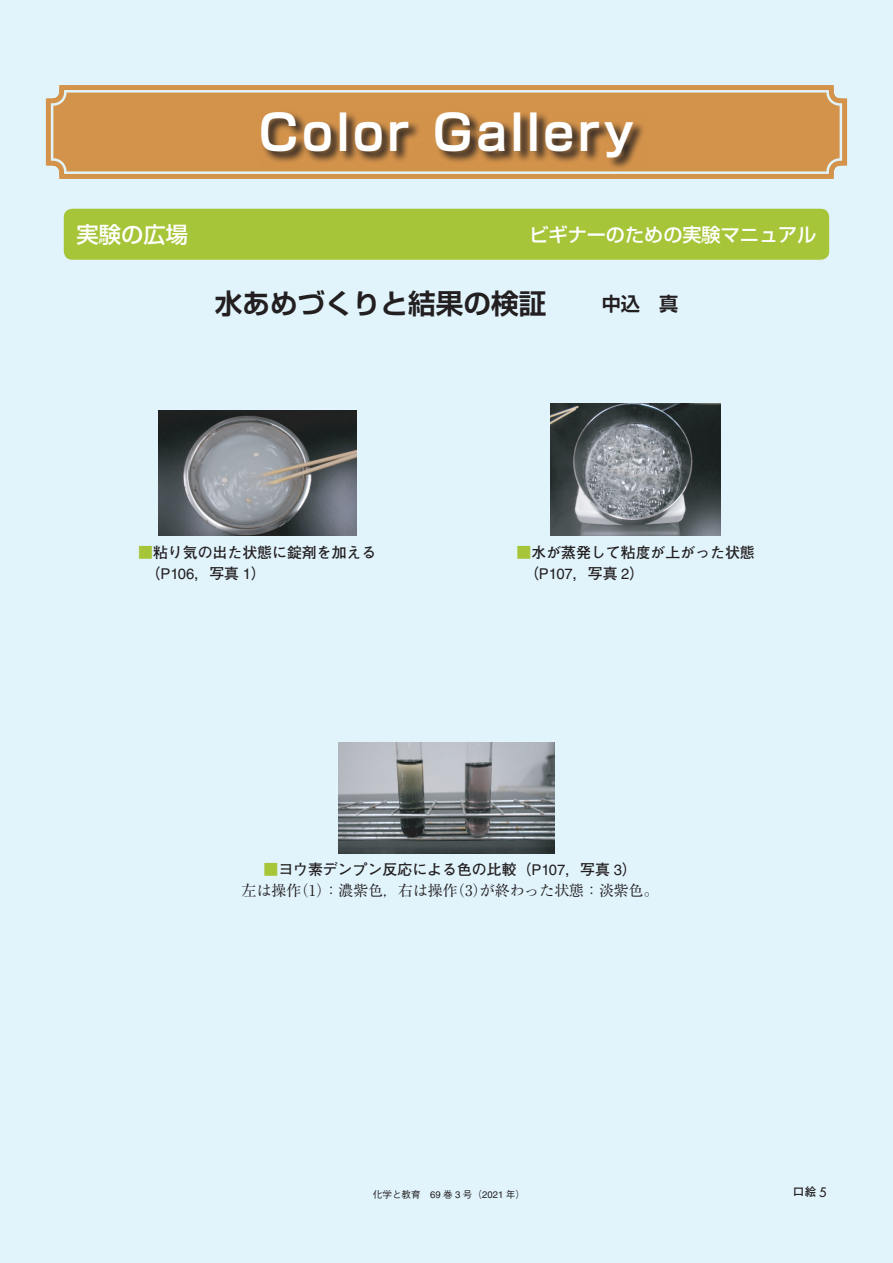
<style>
.page{position:relative;width:893px;height:1263px;background:#e1f4fc}
.page>*{position:absolute;margin:0;border:0;box-sizing:border-box;transform-origin:0 0}
.t1{font:700 48.9px "Shin Go Pr 6 De";letter-spacing:.075em;color:#fff}
.t2{font:700 27.6px "Shin Go Pr 6 De";color:#231f20}
.t3{font:500 22.35px "Shin Go Pr 6";color:#fff}
.t4{font:500 19.2px "Shin Go Pr 6";color:#fff}
.t5{font:700 14.85px/21.3px "Futo Go B101 Pr 6";color:#231f20}
.t6{font:14.85px "Ryumin Pr 6";color:#231f20}
.t7{font:700 11.7px "Futo Go B101 Pr 6";color:#231f20}
.t8{font:500 9.6px "Gothic BBB Pr 6";color:#231f20}
.s1{font-size:19.2px}
.s2{color:#a6c539}
.s3{font-family:"Helvetica LT Std";font-weight:400}
.s4{font-family:"Futura Std";font-weight:500;font-size:12.75px}
</style>
<div class="page">
<svg style="left:46px;top:85px;width:801px;height:94px;background:#d59b5a"></svg>
<svg style="left:261px;top:111px;width:385px;height:59px;background:#ac7840"></svg>
<img style="left:158px;top:410px;width:198px;height:126px">
<img style="left:551px;top:404px;width:170px;height:132px">
<img style="left:339px;top:742px;width:215px;height:111px">
<div style="left:64px;top:209px;width:765px;height:51px;background:#a6c539;border-radius:9px"></div>
<h1 class="t1" style="left:259px;top:92px;width:377px">Color Gallery</h1>
<h3 class="t3" style="left:77px;top:216px;width:113px">実験の広場</h3>
<p class="t4" style="left:529px;top:218px;width:289px">ビギナーのための実験マニュアル</p>
<h2 class="t2" style="left:215px;top:281px;width:465px">水あめづくりと結果の検証　　<span class="s1">中込　真</span></h2>
<p class="t5" style="left:146px;top:541px;width:232px;text-indent:-7px"><span class="s2">■</span>粘り気の出た状態に錠剤を加える（<span class="s3">P106</span>，写真 <span class="s3">1</span>）</p>
<p class="t5" style="left:524px;top:541px;width:232px;text-indent:-7px"><span class="s2">■</span>水が蒸発して粘度が上がった状態（<span class="s3">P107</span>，写真 <span class="s3">2</span>）</p>
<p class="t5" style="left:264px;top:858px;width:375px"><span class="s2">■</span>ヨウ素デンプン反応による色の比較（<span class="s3">P107</span>，写真 <span class="s3">3</span>）</p>
<p class="t6" style="left:242px;top:879px;width:418px">左は操作（1）：濃紫色，右は操作（3）が終わった状態：淡紫色。</p>
<p class="t8" style="left:373px;top:1187px;width:154px">化学と教育　<span class="s3">69</span> 巻 <span class="s3">3</span> 号（<span class="s3">2021</span> 年）</p>
<p class="t7" style="left:793px;top:1183px;width:35px">口絵 <span class="s4">5</span></p>
</div>
